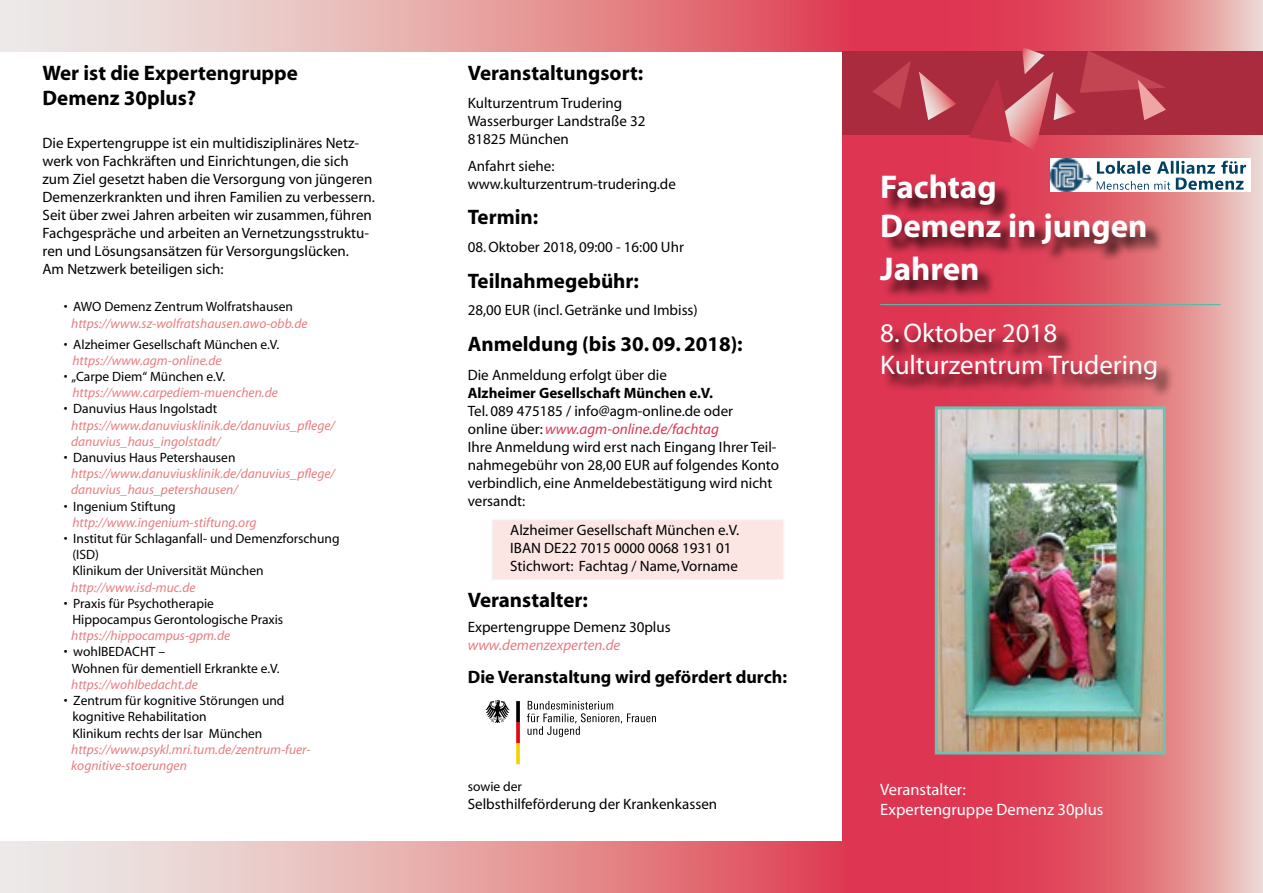
<style>
.page{position:relative;width:1263px;height:893px;background:#fff}
.page>*{position:absolute;margin:0;border:0;box-sizing:border-box;transform-origin:0 0}
.t1{font:700 33px/39.6px "Myriad";color:#fff}
.t2{font:27px/32.4px "Myriad";color:#fff}
.t3{font:700 21px/25.2px "Myriad";color:#000}
.t4{font:700 18px "Myriad";color:#000}
.t5{font:16.5px/19.8px "Myriad";color:#fff}
.t6{font:15px/18px "Myriad";color:#000}
.t7{font:700 15px "Myriad";color:#000}
.t8{font:italic 15px "Myriad";color:#e97c80}
.t9{font:13.5px/16.2px "Myriad";color:#000}
.t10{font:italic 13.5px/16.2px "Myriad";color:#e97c80}
.s1{font-style:italic;color:#de3552}
</style>
<div class="page">
<svg style="left:485px;top:700px;width:25px;height:23px"></svg>
<svg style="left:516px;top:701px;width:4px;height:63px"></svg>
<svg style="left:527px;top:701px;width:129px;height:36px"></svg>
<div style="left:491px;top:519px;width:293px;height:61px;background:#fbe6e4;border:2px solid #f2f9f8"></div>
<svg style="left:843px;top:0;width:420px;height:893px;background:#e26a78"></svg>
<div style="left:883px;top:177px;width:291px;height:220px;background:#000;opacity:.75"></div>
<img style="left:939px;top:410px;width:223px;height:340px">
<div style="left:935px;top:406px;width:231px;height:348px;border:3px solid #6ec2b4"></div>
<svg style="left:0;top:0;width:850px;height:51px;background:#e6a5a7"></svg>
<svg style="left:0;top:842px;width:846px;height:51px;background:#e6a4a7"></svg>
<hr style="left:880px;top:304px;width:340px;height:1px;background:#54bbab">
<div style="left:843px;top:51px;width:420px;height:84px;background:#ab2b3e"></div>
<svg style="left:872px;top:61px;width:39px;height:48px"></svg>
<svg style="left:919px;top:72px;width:37px;height:48px"></svg>
<svg style="left:969px;top:47px;width:197px;height:104px"></svg>
<img style="left:1050px;top:158px;width:200px;height:33px">
<img style="left:1097px;top:161px;width:140px;height:13px">
<img style="left:1096px;top:177px;width:147px;height:13px">
<h3 class="t3" style="left:43px;top:61px;width:257px">Wer ist die Expertengruppe<br>Demenz 30plus?</h3>
<p class="t6" style="left:43px;top:135px;width:334px">Die Expertengruppe ist ein multidisziplinäres Netz&shy;werk von Fachkräften und Einrichtungen, die sich zum Ziel gesetzt haben die Versorgung von jüngeren Demenzerkrankten und ihren Familien zu verbessern.<br>Seit über zwei Jahren arbeiten wir zusammen, führen Fachgespräche und arbeiten an Vernetzungsstruktu&shy;ren und Lösungsansätzen für Versorgungslücken.<br>Am Netzwerk beteiligen sich:</p>
<p class="t9" style="left:64px;top:299px;width:231px">• AWO Demenz Zentrum Wolfratshausen</p>
<p class="t10" style="left:71px;top:316px;width:238px">https://www.sz-wolfratshausen.awo-obb.de</p>
<p class="t9" style="left:64px;top:337px;width:217px">• Alzheimer Gesellschaft München e.V.</p>
<p class="t10" style="left:72px;top:353px;width:151px">https://www.agm-online.de</p>
<p class="t9" style="left:64px;top:369px;width:163px">• „Carpe Diem“ München e.V.</p>
<p class="t10" style="left:72px;top:385px;width:207px">https://www.carpediem-muenchen.de</p>
<p class="t9" style="left:64px;top:401px;width:155px">• Danuvius Haus Ingolstadt</p>
<p class="t10" style="left:71px;top:418px;width:265px">https://www.danuviusklinik.de/danuvius_pflege/ danuvius_haus_ingolstadt/</p>
<p class="t9" style="left:64px;top:450px;width:173px">• Danuvius Haus Petershausen</p>
<p class="t10" style="left:71px;top:466px;width:265px">https://www.danuviusklinik.de/danuvius_pflege/ danuvius_haus_petershausen/</p>
<p class="t9" style="left:64px;top:499px;width:114px">• Ingenium Stiftung</p>
<p class="t10" style="left:72px;top:515px;width:186px">http://www.ingenium-stiftung.org</p>
<p class="t9" style="left:72px;top:531px;width:269px;text-indent:-9px">• Institut für Schlaganfall- und Demenzforschung (ISD)<br>Klinikum der Universität München</p>
<p class="t10" style="left:71px;top:580px;width:126px">http://www.isd-muc.de</p>
<p class="t9" style="left:72px;top:596px;width:212px;text-indent:-9px">• Praxis für Psychotherapie<br>Hippocampus Gerontologische Praxis</p>
<p class="t10" style="left:71px;top:628px;width:161px">https://hippocampus-gpm.de</p>
<p class="t9" style="left:72px;top:644px;width:209px;text-indent:-8px">• wohlBEDACHT –<br>Wohnen für dementiell Erkrankte e.V.</p>
<p class="t10" style="left:71px;top:677px;width:128px">https://wohlbedacht.de</p>
<p class="t9" style="left:72px;top:693px;width:214px;text-indent:-9px">• Zentrum für kognitive Störungen und kognitive Rehabilitation<br>Klinikum rechts der Isar München</p>
<p class="t10" style="left:71px;top:742px;width:241px">https://www.psykl.mri.tum.de/zentrum-fuer&shy;kognitive-stoerungen</p>
<h3 class="t3" style="left:468px;top:61px;width:177px">Veranstaltungsort:</h3>
<p class="t6" style="left:468px;top:95px;width:179px">Kulturzentrum Trudering<br>Wasserburger Landstraße 32<br>81825 München</p>
<p class="t6" style="left:468px;top:158px;width:210px">Anfahrt siehe: www.kulturzentrum-trudering.de</p>
<h3 class="t3" style="left:468px;top:205px;width:72px">Termin:</h3>
<p class="t6" style="left:468px;top:239px;width:218px">08.Oktober 2018, 09:00 - 16:00 Uhr</p>
<h3 class="t3" style="left:468px;top:269px;width:173px">Teilnahmegebühr:</h3>
<p class="t6" style="left:468px;top:302px;width:232px">28,00 EUR (incl.Getränke und Imbiss)</p>
<h3 class="t3" style="left:468px;top:332px;width:276px">Anmeldung (bis 30. 09. 2018):</h3>
<p class="t6" style="left:468px;top:367px;width:201px">Die Anmeldung erfolgt über die</p>
<p class="t7" style="left:468px;top:385px;width:247px">Alzheimer Gesellschaft München e.V.</p>
<p class="t6" style="left:468px;top:403px;width:313px">Tel. 089 475185 / info@agm-online.de oder<br>online über: <span class="s1">www.agm-online.de/fachtag<br></span>Ihre Anmeldung wird erst nach Eingang Ihrer Teil&shy;nahmegebühr von 28,00 EUR auf folgendes Konto verbindlich, eine Anmeldebestätigung wird nicht versandt:</p>
<p class="t6" style="left:510px;top:522px;width:230px">Alzheimer Gesellschaft München e.V.<br>IBAN DE22 7015 0000 0068 1931 01<br>Stichwort: Fachtag / Name,Vorname</p>
<h3 class="t3" style="left:468px;top:588px;width:122px">Veranstalter:</h3>
<p class="t6" style="left:468px;top:619px;width:204px">Expertengruppe Demenz 30plus</p>
<p class="t8" style="left:468px;top:638px;width:154px">www.demenzexperten.de</p>
<p class="t4" style="left:468px;top:667px;width:321px">Die Veranstaltung wird gefördert durch:</p>
<p class="t9" style="left:468px;top:779px;width:56px">sowie der</p>
<p class="t6" style="left:468px;top:795px;width:251px">Selbsthilfeförderung der Krankenkassen</p>
<h1 class="t1" style="left:880px;top:168px;width:269px">Fachtag<br>Demenz in jungen</h1>
<h1 class="t1" style="left:880px;top:251px;width:101px">Jahren</h1>
<h2 class="t2" style="left:880px;top:318px;width:279px">8.Oktober 2018<br>Kulturzentrum Trudering</h2>
<p class="t5" style="left:880px;top:780px;width:225px">Veranstalter:<br>Expertengruppe Demenz 30plus</p>
</div>
